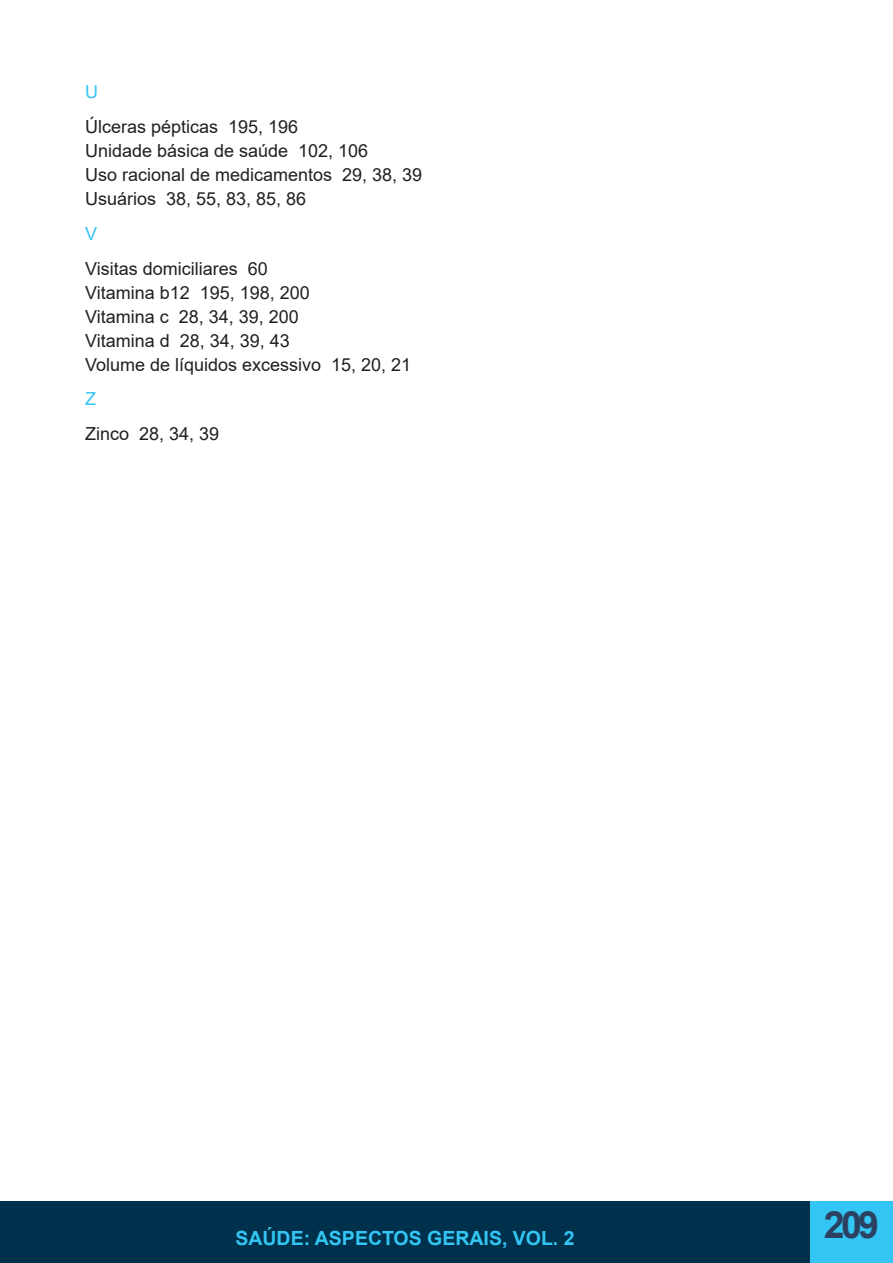
<style>
.page{position:relative;width:893px;height:1263px;background:#fff}
.page>*{position:absolute;margin:0;border:0;box-sizing:border-box;transform-origin:0 0}
.t1{font:700 37.5px "Arial";color:#2c4161}
.t2{font:700 19.5px "Arial";color:#33c5f3}
.t3{font:18px "Arial";color:#231f20}
.t4{font:18px "Arial";color:#33c5f3}
</style>
<div class="page">
<div style="left:0;top:1201px;width:810px;height:62px;background:#00314c"></div>
<div style="left:810px;top:1201px;width:83px;height:62px;background:#33c5f3"></div>
<p class="t4" style="left:85px;top:79px;width:14px">U</p>
<p class="t3" style="left:85px;top:114px;width:215px">Úlceras pépticas 195, 196</p>
<p class="t3" style="left:85px;top:138px;width:285px">Unidade básica de saúde 102, 106</p>
<p class="t3" style="left:85px;top:162px;width:339px">Uso racional de medicamentos 29, 38, 39</p>
<p class="t3" style="left:85px;top:186px;width:223px">Usuários 38, 55, 83, 85, 86</p>
<p class="t4" style="left:85px;top:221px;width:14px">V</p>
<p class="t3" style="left:85px;top:256px;width:184px">Visitas domiciliares 60</p>
<p class="t3" style="left:85px;top:280px;width:226px">Vitamina b12 195, 198, 200</p>
<p class="t3" style="left:85px;top:304px;width:215px">Vitamina c 28, 34, 39, 200</p>
<p class="t3" style="left:85px;top:328px;width:206px">Vitamina d 28, 34, 39, 43</p>
<p class="t3" style="left:85px;top:352px;width:328px">Volume de líquidos excessivo 15, 20, 21</p>
<p class="t4" style="left:85px;top:387px;width:12px">Z</p>
<p class="t3" style="left:85px;top:421px;width:136px">Zinco 28, 34, 39</p>
<p class="t2" style="left:235px;top:1224px;width:341px">SAÚDE: ASPECTOS GERAIS, VOL. 2</p>
<h1 class="t1" style="left:824px;top:1198px;width:57px">209</h1>
</div>
